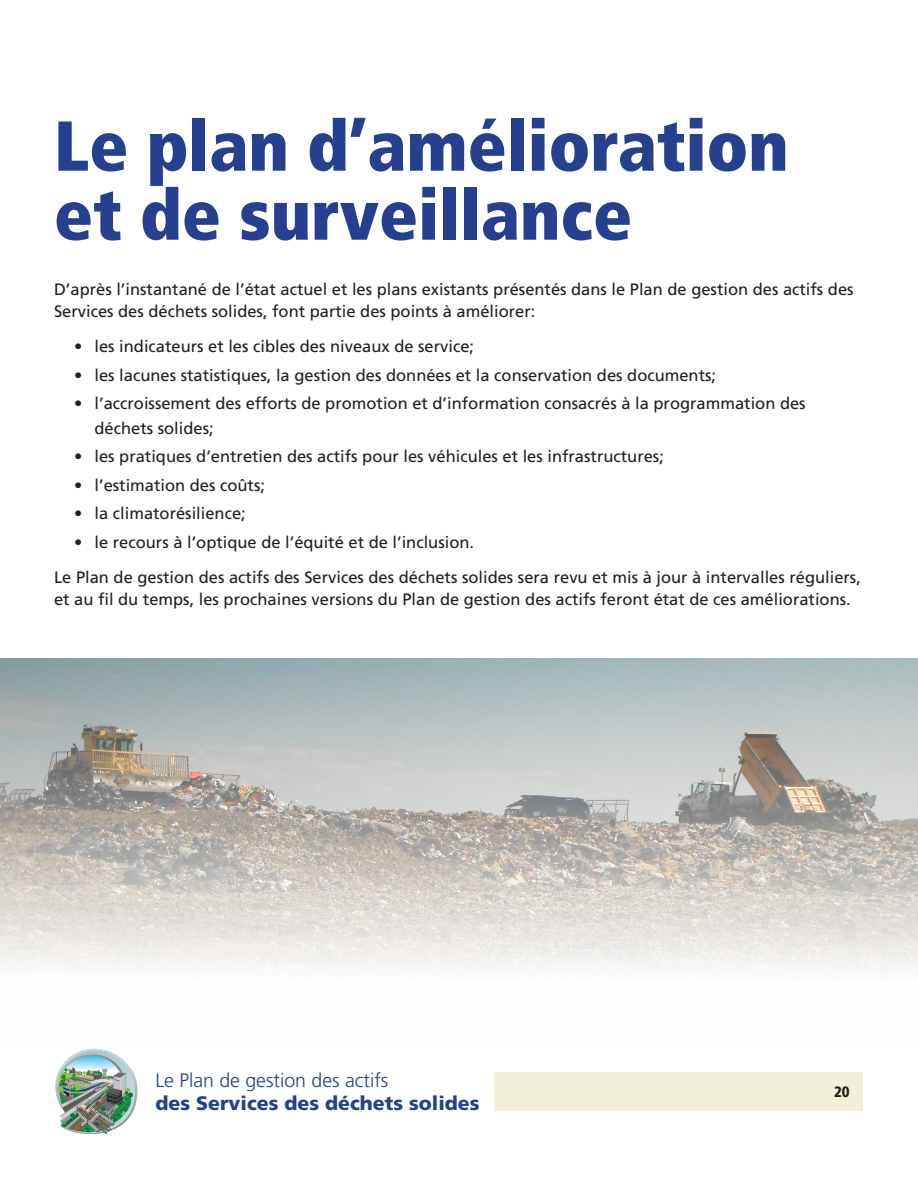
<style>
.page{position:relative;width:918px;height:1188px;background:#fff}
.page>*{position:absolute;margin:0;border:0;box-sizing:border-box;transform-origin:0 0}
.t1{font:900 condensed 70.5px/69px "Frutiger LT Std";color:#25408f}
.t2{font:900 19.5px "Frutiger LT Std";color:#25408f}
.t3{font:300 19.5px "Frutiger LT Std";color:#25408f}
.Body{font:16.5px/21.8px "Frutiger LT Std";color:#231f20}
.t4{font:900 condensed 15px "Frutiger LT Std";color:#231f20}
</style>
<div class="page">
<img style="left:55px;top:1048px;width:83px;height:86px">
<div style="left:495px;top:1072px;width:368px;height:38px;background:#f2f0d8"></div>
<img style="left:0;top:659px;width:918px;height:311px">
<h1 class="t1" style="left:54px;top:111px;width:736px">Le plan d’amélioration et de surveillance</h1>
<p class="Body" style="left:54px;top:279px;width:801px">D’après l’instantané de l’état actuel et les plans existants présentés dans le Plan de gestion des actifs des<br>Services des déchets solides, font partie des points à améliorer:</p>
<p class="Body" style="left:74px;top:336px;width:401px">• les indicateurs et les cibles des niveaux de service;</p>
<p class="Body" style="left:74px;top:364px;width:643px">• les lacunes statistiques, la gestion des données et la conservation des documents;</p>
<p class="Body" style="left:94px;top:391px;width:713px;line-height:24.8px;text-indent:-20px">• l’accroissement des efforts de promotion et d’information consacrés à la programmation des déchets solides;</p>
<p class="Body" style="left:74px;top:446px;width:591px">• les pratiques d’entretien des actifs pour les véhicules et les infrastructures;</p>
<p class="Body" style="left:74px;top:474px;width:192px">• l’estimation des coûts;</p>
<p class="Body" style="left:74px;top:503px;width:173px">• la climatorésilience;</p>
<p class="Body" style="left:74px;top:531px;width:401px">• le recours à l’optique de l’équité et de l’inclusion.</p>
<p class="Body" style="left:54px;top:567px;width:808px">Le Plan de gestion des actifs des Services des déchets solides sera revu et mis à jour à intervalles réguliers, et au fil du temps, les prochaines versions du Plan de gestion des actifs feront état de ces améliorations.</p>
<p class="t3" style="left:156px;top:1069px;width:234px">Le Plan de gestion des actifs</p>
<p class="t2" style="left:156px;top:1091px;width:326px">des Services des déchets solides</p>
<p class="t4" style="left:834px;top:1083px;width:17px">20</p>
</div>
